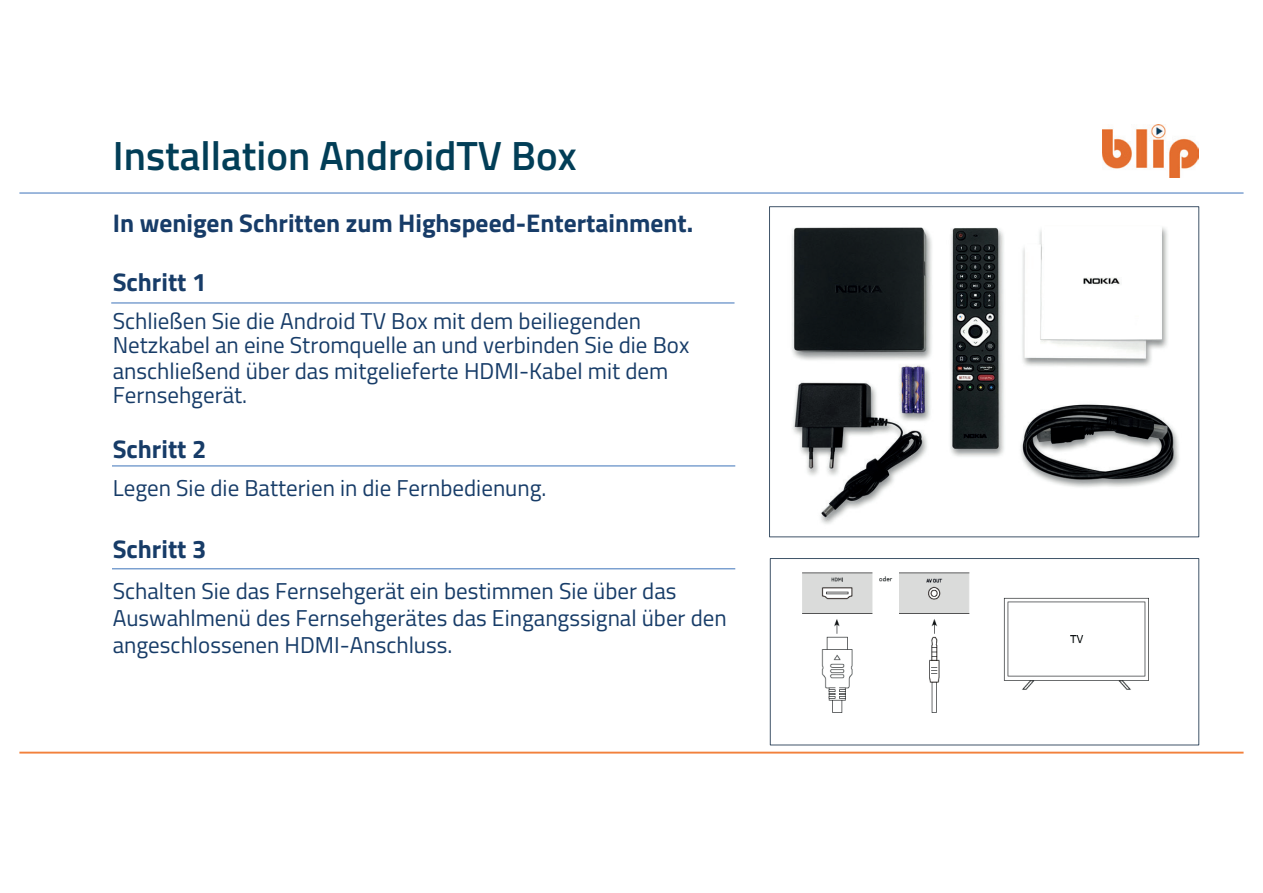
<style>
.page{position:relative;width:1263px;height:893px;background:#fff}
.page>*{position:absolute;margin:0;border:0;box-sizing:border-box;transform-origin:0 0}
.t1{font:600 40.8px "Titillium Web";color:#023e57}
.t2{font:700 25.5px "Titillium Web";color:#173c68}
.t3{font:22.95px/24.8px "Titillium Web";color:#173c68}
</style>
<div class="page">
<img style="left:1102px;top:124px;width:96px;height:54px">
<hr style="left:19px;top:752px;width:1224px;height:2px;background:#f2813c">
<hr style="left:19px;top:193px;width:1224px;height:1px;background:#3d73ba">
<hr style="left:111px;top:303px;width:623px;height:1px;background:#3d73ba">
<hr style="left:112px;top:466px;width:623px;height:1px;background:#3d73ba">
<img style="left:792px;top:227px;width:387px;height:297px">
<div style="left:769px;top:206px;width:430px;height:331px;border:1px solid #405469"></div>
<hr style="left:112px;top:568px;width:623px;height:1px;background:#3d73ba">
<img style="left:802px;top:572px;width:347px;height:141px">
<div style="left:770px;top:558px;width:429px;height:187px;border:1px solid #405469"></div>
<h1 class="t1" style="left:113px;top:125px;width:465px">Installation AndroidTV Box</h1>
<p class="t2" style="left:113px;top:204px;width:582px">In wenigen Schritten zum Highspeed-Entertainment.</p>
<p class="t2" style="left:113px;top:262px;width:95px">Schritt 1</p>
<p class="t3" style="left:113px;top:307px;width:578px">Schließen Sie die Android TV Box mit dem beiliegenden Netzkabel an eine Stromquelle an und verbinden Sie die Box anschließend über das mitgelieferte HDMI-Kabel mit dem Fernsehgerät.</p>
<p class="t2" style="left:113px;top:429px;width:95px">Schritt 2</p>
<p class="t3" style="left:113px;top:475px;width:435px">Legen Sie die Batterien in die Fernbedienung.</p>
<p class="t2" style="left:113px;top:529px;width:95px">Schritt 3</p>
<p class="t3" style="left:113px;top:576px;width:615px;line-height:27.5px">Schalten Sie das Fernsehgerät ein bestimmen Sie über das<br>Auswahlmenü des Fernsehgerätes das Eingangssignal über den angeschlossenen HDMI-Anschluss.</p>
</div>
